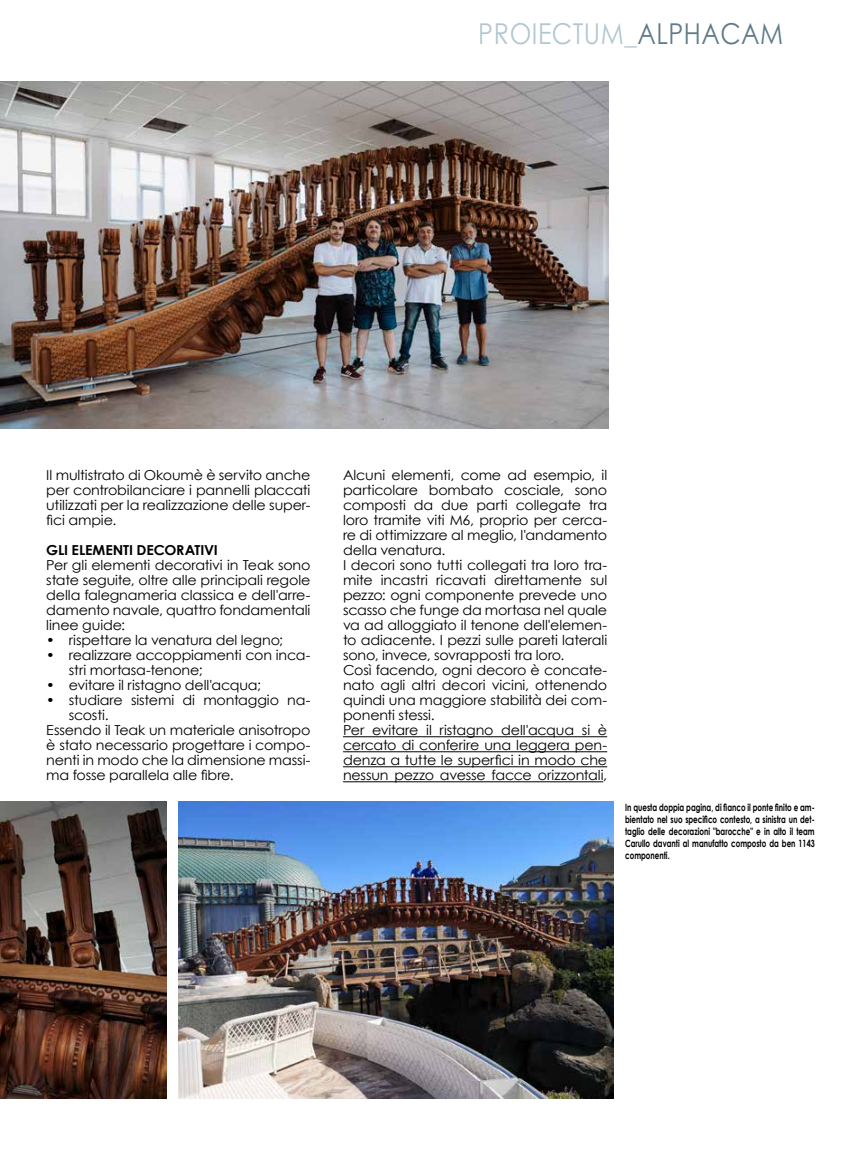
<style>
.page{position:relative;width:851px;height:1170px;background:#fff}
.page>*{position:absolute;margin:0;border:0;box-sizing:border-box;transform-origin:0 0}
.t1{font:28.75px "Century Gothic";letter-spacing:.02em;color:#aec4cf;scale:.87 1}
.t2{font:13.75px/15px "Century Gothic";letter-spacing:-.015em;color:#000;text-align:justify;scale:1.04 1}
.t3{font:700 13.75px "Century Gothic";letter-spacing:-.015em;color:#000;scale:1.04 1}
.t4{font:700 10px/12px "Century Gothic";color:#000;text-align:justify;scale:.72 1}
.s1{color:#567483}
</style>
<div class="page">
<hr style="left:343px;top:736px;width:264px;height:1px;background:#000">
<hr style="left:343px;top:751px;width:264px;height:1px;background:#000">
<hr style="left:343px;top:766px;width:264px;height:1px;background:#000">
<hr style="left:343px;top:781px;width:260px;height:1px;background:#000">
<img style="left:0;top:801px;width:167px;height:296px">
<img style="left:178px;top:801px;width:435px;height:296px">
<img style="left:1px;top:81px;width:607px;height:348px">
<h1 class="t1" style="left:478px;top:14px;width:351px">PROIECTUM_<span class="s1">ALPHACAM</span></h1>
<p class="t2" style="left:46px;top:467px;width:255px">Il multistrato di Okoumè è servito anche per controbilanciare i pannelli placcati utilizzati per la realizzazione delle super&shy;fici ampie.</p>
<p class="t3" style="left:46px;top:540px;width:166px">GLI ELEMENTI DECORATIVI</p>
<p class="t2" style="left:46px;top:557px;width:255px">Per gli elementi decorativi in Teak sono state seguite, oltre alle principali regole della falegnameria classica e dell'arre&shy;damento navale, quattro fondamentali linee guide:</p>
<p class="t2" style="left:46px;top:632px;width:229px">• rispettare la venatura del legno;</p>
<p class="t2" style="left:69px;top:647px;width:234px;text-indent:-22px">• realizzare accoppiamenti con inca&shy;stri mortasa-tenone;</p>
<p class="t2" style="left:46px;top:677px;width:208px">• evitare il ristagno dell'acqua;</p>
<p class="t2" style="left:46px;top:692px;width:255px">• studiare sistemi di montaggio na-</p>
<p class="t2" style="left:69px;top:707px;width:40px">scosti.</p>
<p class="t2" style="left:46px;top:722px;width:255px">Essendo il Teak un materiale anisotropo</p>
<p class="t2" style="left:46px;top:737px;width:255px">è stato necessario progettare i compo-</p>
<p class="t2" style="left:46px;top:752px;width:255px">nenti in modo che la dimensione massi-</p>
<p class="t2" style="left:46px;top:767px;width:182px">ma fosse parallela alle fibre.</p>
<p class="t2" style="left:343px;top:467px;width:255px;text-align:left">Alcuni elementi, come ad esempio, il particolare bombato cosciale, sono composti da due parti collegate tra loro tramite viti M6, proprio per cerca&shy;re di ottimizzare al meglio, l'andamento della venatura.<br>I decori sono tutti collegati tra loro tra&shy;mite incastri ricavati direttamente sul pezzo: ogni componente prevede uno scasso che funge da mortasa nel quale va ad alloggiato il tenone dell'elemen&shy;to adiacente. I pezzi sulle pareti laterali sono, invece, sovrapposti tra loro.<br>Così facendo, ogni decoro è concate&shy;nato agli altri decori vicini, ottenendo quindi una maggiore stabilità dei com&shy;ponenti stessi.<br>Per evitare il ristagno dell'acqua si è cercato di conferire una leggera pen&shy;denza a tutte le superfici in modo che nessun pezzo avesse facce orizzontali,</p>
<p class="t4" style="left:625px;top:800px;width:265px">In questa doppia pagina, di fianco il ponte finito e am&shy;bientato nel suo specifico contesto, a sinistra un det&shy;taglio delle decorazioni "barocche" e in alto il team Carullo davanti al manufatto composto da ben 1143 componenti.</p>
</div>
